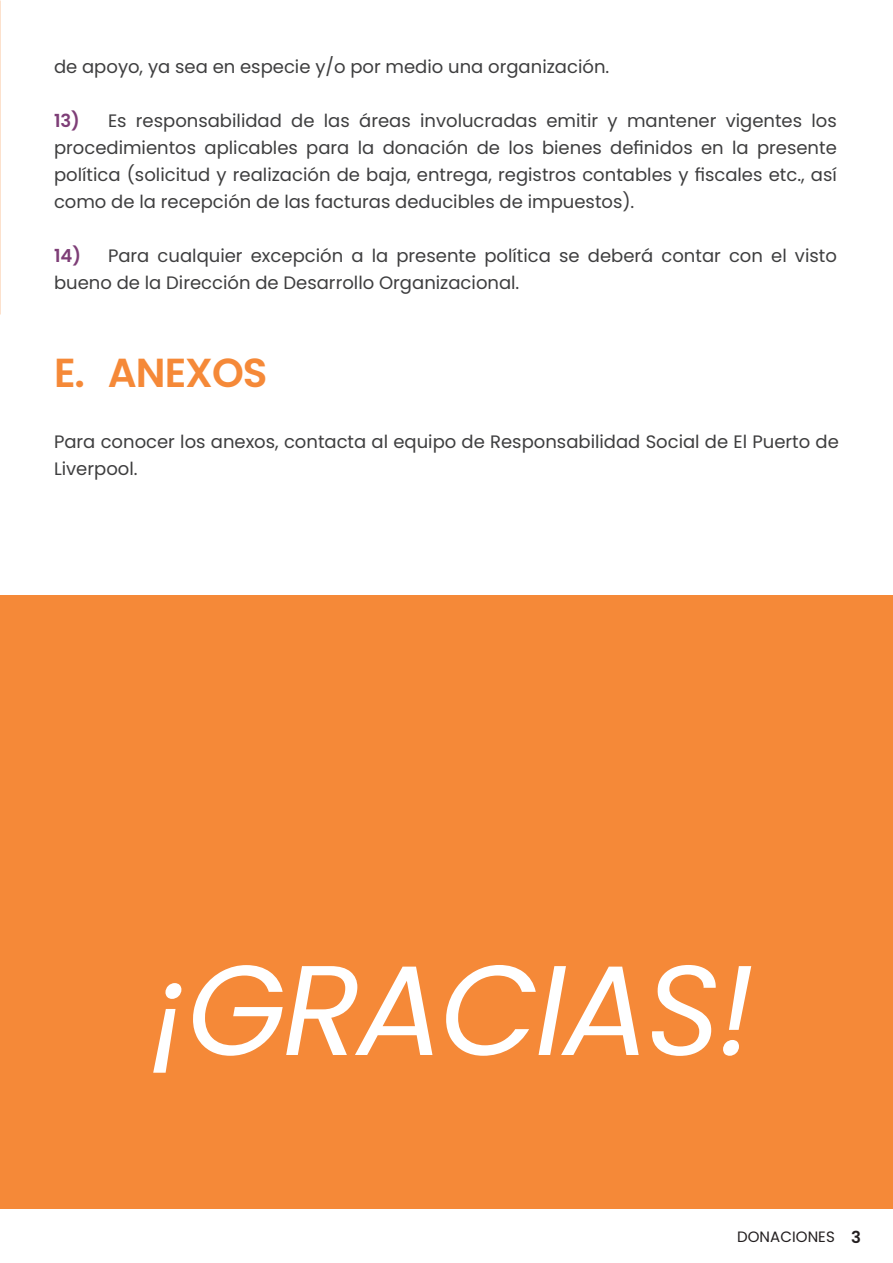
<style>
.page{position:relative;width:893px;height:1263px;background:#fff}
.page>*{position:absolute;margin:0;border:0;box-sizing:border-box;transform-origin:0 0}
.Sub_Title{font:italic 127.5px "Poppins";letter-spacing:-.025em;color:#fff}
.Sub_Title-2{font:600 40.5px "Poppins";letter-spacing:-.025em;color:#f58938}
.body_text{font:18px/27px "Poppins";color:#3e3e3f}
.t1{font:15px "Poppins";letter-spacing:.005em;color:#231f20}
.s1{font-weight:600;color:#7e3e77}
.s2{font-weight:600;font-size:16.5px}
</style>
<div class="page">
<div style="left:0;top:595px;width:893px;height:614px;background:#f58938"></div>
<p class="body_text" style="left:54px;top:53px;width:557px">de apoyo, ya sea en especie y/o por medio una organización.</p>
<p class="body_text" style="left:54px;top:107px;width:784px;text-align:justify"><span class="s1">13)</span> Es responsabilidad de las áreas involucradas emitir y mantener vigentes los procedimientos aplicables para la donación de los bienes definidos en la presente política (solicitud y realización de baja, entrega, registros contables y fiscales etc., así como de la recepción de las facturas deducibles de impuestos).</p>
<p class="body_text" style="left:54px;top:242px;width:784px"><span class="s1">14)</span> Para cualquier excepción a la presente política se deberá contar con el visto bueno de la Dirección de Desarrollo Organizacional.</p>
<p class="Sub_Title-2" style="left:54px;top:349px;width:215px">E. ANEXOS</p>
<p class="body_text" style="left:54px;top:429px;width:786px">Para conocer los anexos, contacta al equipo de Responsabilidad Social de El Puerto de<br>Liverpool.</p>
<p class="Sub_Title" style="left:147px;top:936px;width:609px">¡GRACIAS!</p>
<p class="t1" style="left:737px;top:1228px;width:126px">DONACIONES <span class="s2">3</span></p>
</div>
